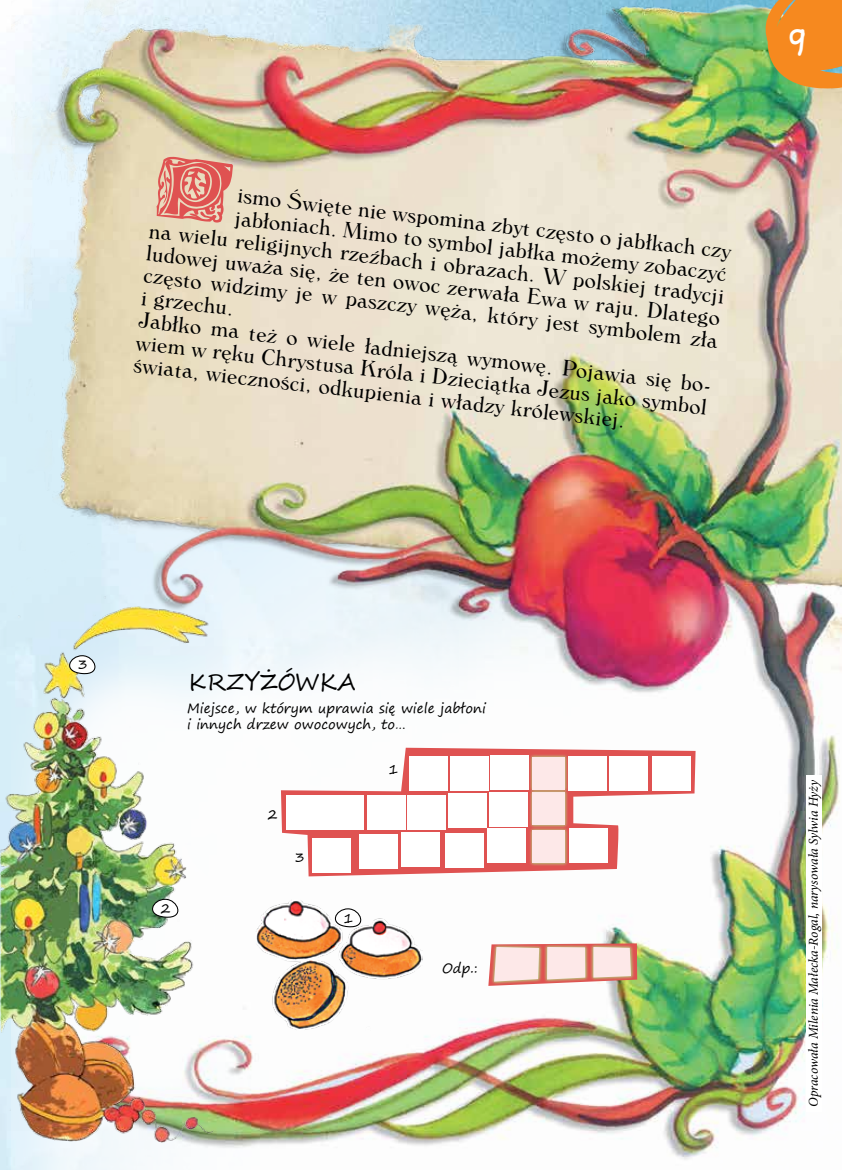
<style>
.page{position:relative;width:842px;height:1170px;background:#fff}
.page>*{position:absolute;margin:0;border:0;box-sizing:border-box;transform-origin:0 0}
.t1{font:31.5px "Kids";color:#fff}
.t2{font:22.5px "Segoe Script";letter-spacing:.01em;color:#000}
.t3{font:19.5px/22.4px "Windsor Lt PL";color:#000}
.t4{font:13.5px/16.2px "Segoe Print";color:#000}
.t5{font:italic 13.5px "Minion Pro";letter-spacing:-.005em;color:#000}
</style>
<div class="page">
<img style="left:12px;top:0;width:830px;height:1169px">
<svg style="left:488px;top:943px;width:149px;height:42px;background:#edc2ba"></svg>
<img style="left:255px;top:899px;width:167px;height:130px">
<img style="left:0;top:591px;width:252px;height:551px">
<svg style="left:281px;top:747px;width:414px;height:129px"></svg>
<div style="left:568px;top:756px;width:39px;height:34px;background:#fff"></div>
<svg style="left:529px;top:792px;width:39px;height:35px"></svg>
<div style="left:532px;top:792px;width:33px;height:33px;background:#fde8e8"></div>
<svg style="left:529px;top:827px;width:39px;height:39px"></svg>
<div style="left:532px;top:830px;width:33px;height:33px;background:#fde8e8"></div>
<div style="left:610px;top:756px;width:38px;height:34px;background:#fff"></div>
<div style="left:569px;top:828px;width:38px;height:34px;background:#fff"></div>
<div style="left:490px;top:792px;width:38px;height:34px;background:#fff"></div>
<svg style="left:529px;top:753px;width:39px;height:39px"></svg>
<div style="left:532px;top:757px;width:33px;height:32px;background:#fde8e8"></div>
<div style="left:450px;top:756px;width:38px;height:34px;background:#fff"></div>
<div style="left:490px;top:755px;width:39px;height:34px;background:#fff"></div>
<div style="left:410px;top:756px;width:38px;height:34px;background:#fff"></div>
<div style="left:652px;top:756px;width:38px;height:34px;background:#fff"></div>
<div style="left:448px;top:793px;width:38px;height:34px;background:#fff"></div>
<div style="left:407px;top:795px;width:39px;height:34px;background:#fff"></div>
<div style="left:367px;top:795px;width:38px;height:34px;background:#fff"></div>
<div style="left:326px;top:795px;width:38px;height:34px;background:#fff"></div>
<div style="left:286px;top:795px;width:39px;height:34px;background:#fff"></div>
<div style="left:487px;top:828px;width:38px;height:34px;background:#fff"></div>
<div style="left:446px;top:833px;width:38px;height:34px;background:#fff"></div>
<div style="left:401px;top:832px;width:38px;height:34px;background:#fff"></div>
<div style="left:360px;top:834px;width:38px;height:34px;background:#fff"></div>
<div style="left:313px;top:838px;width:38px;height:34px;background:#fff"></div>
<svg style="left:145px;top:898px;width:42px;height:21px"></svg>
<svg style="left:62px;top:654px;width:42px;height:22px"></svg>
<svg style="left:327px;top:907px;width:43px;height:22px"></svg>
<div style="left:806px;top:775px;width:16px;height:336px;background:#fff"></div>
<svg style="left:764px;top:0;width:78px;height:94px;background:#da9232"></svg>
<div style="left:154px;top:155px;width:79px;height:69px;background:#e9dbbe"></div>
<p class="t3" style="left:154px;top:176px;width:583px;text-align:right;rotate:6deg">ismo Święte nie wspomina zbyt często o jabłkach czy jabłoniach. Mimo to symbol jabłka możemy zobaczyć<br>na wielu religijnych rzeźbach i obrazach. W polskiej tradycji ludowej uważa się, że ten owoc zerwała Ewa w raju. Dlatego często widzimy je w paszczy węża, który jest symbolem zła</p>
<p class="t3" style="left:142px;top:285px;width:581px;line-height:24.6px;rotate:6deg">i grzechu.<br>Jabłko ma też o wiele ładniejszą wymowę. Pojawia się bo-</p>
<p class="t3" style="left:137px;top:333px;width:576px;rotate:6deg">wiem w ręku Chrystusa Króla i Dzieciątka Jezus jako symbol świata, wieczności, odkupienia i władzy królewskiej.</p>
<h1 class="t1" style="left:789px;top:22px;width:19px">9</h1>
<p class="t4" style="left:78px;top:656px;width:11px">3</p>
<p class="t4" style="left:161px;top:899px;width:11px">2</p>
<p class="t2" style="left:189px;top:664px;width:169px">KRZYŻÓWKA</p>
<p class="t4" style="left:187px;top:700px;width:300px">Miejsce, w którym uprawia się wiele jabłoni i innych drzew owocowych, to…</p>
<p class="t4" style="left:268px;top:805px;width:11px">2</p>
<p class="t4" style="left:295px;top:848px;width:11px">3</p>
<p class="t4" style="left:388px;top:761px;width:11px">1</p>
<p class="t4" style="left:344px;top:909px;width:11px">1</p>
<p class="t4" style="left:442px;top:959px;width:37px">Odp.:</p>
<p class="t5" style="left:804px;top:1106px;width:329px;rotate:-90deg">Opracowała Milenia Małecka-Rogal, narysowała Sylwia Hyży</p>
</div>
